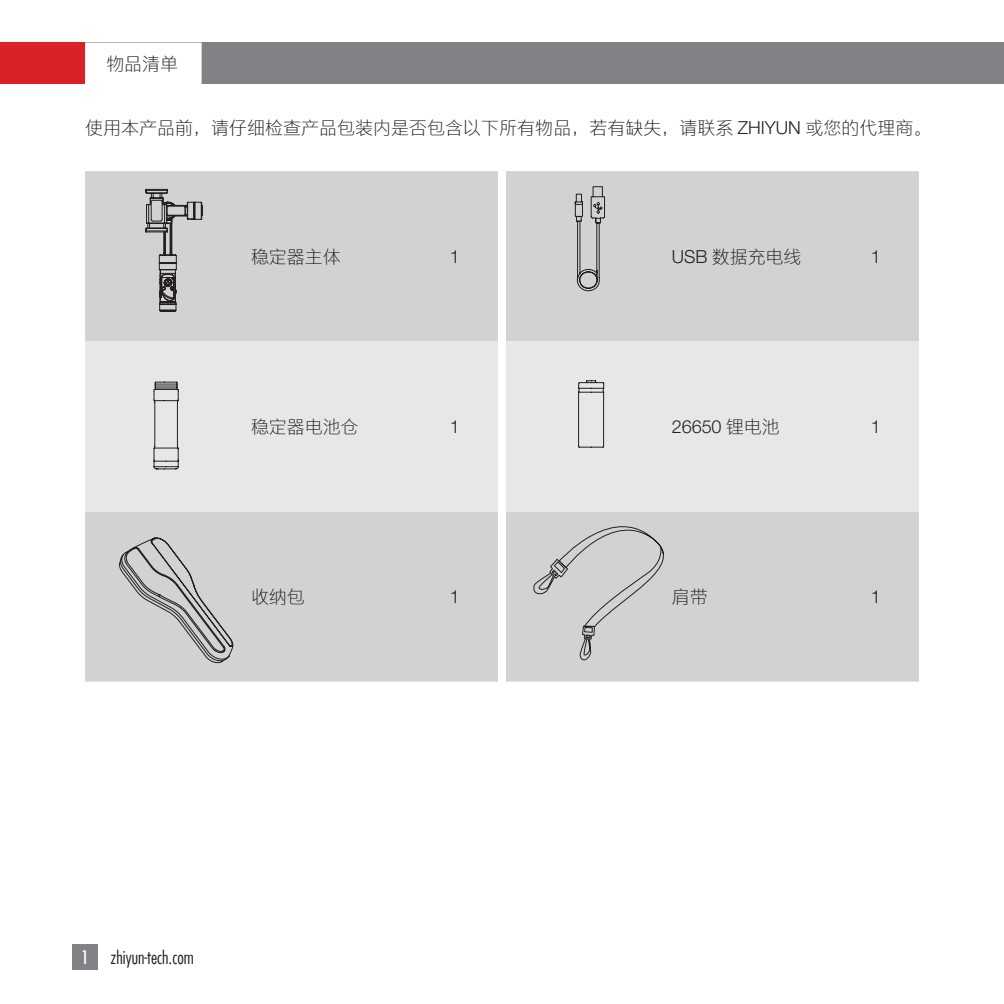
<style>
.page{position:relative;width:1004px;height:1004px;background:#fff}
.page>*{position:absolute;margin:0;border:0;box-sizing:border-box;transform-origin:0 0}
.正文样式01{font:18px "M Ying Hei PRC W3";color:#231f20}
.正文无段前段后{font:18px "M Ying Hei PRC W3";letter-spacing:-.005em;color:#231f20}
.t1{font:300 condensed 18px "Futura LT";color:#231f20}
.页码{font:18px "M Ying Hei PRC W3";color:#231f20}
.s1{font-weight:400;color:#fff}
</style>
<div class="page">
<div style="left:0;top:43px;width:85px;height:41px;background:#da2128"></div>
<div style="left:72px;top:944px;width:26px;height:25px;background:#808285"></div>
<div style="left:85px;top:43px;width:918px;height:41px;background:#808285"></div>
<div style="left:85px;top:43px;width:117px;height:41px;background:#fff"></div>
<div style="left:85px;top:171px;width:413px;height:510px;background:#d1d2d4"></div>
<div style="left:85px;top:341px;width:413px;height:170px;background:#e6e7e9"></div>
<div style="left:506px;top:171px;width:412px;height:510px;background:#d1d2d4"></div>
<div style="left:506px;top:341px;width:412px;height:170px;background:#e6e7e9"></div>
<svg style="left:145px;top:188px;width:58px;height:124px;background:#aeaeb0"></svg>
<svg style="left:153px;top:381px;width:26px;height:89px;background:#c2c2c4"></svg>
<svg style="left:119px;top:536px;width:114px;height:127px;background:#bebfc1"></svg>
<svg style="left:574px;top:186px;width:31px;height:262px;background:#c6c7c8"></svg>
<svg style="left:533px;top:497px;width:156px;height:164px;background:#cdced0"></svg>
<p class="页码" style="left:106px;top:52px;width:73px">物品清单</p>
<p class="正文样式01" style="left:85px;top:117px;width:847px">使用本产品前，请仔细检查产品包装内是否包含以下所有物品，若有缺失，请联系 ZHIYUN 或您的代理商。</p>
<p class="正文无段前段后" style="left:251px;top:245px;width:91px">稳定器主体</p>
<p class="正文无段前段后" style="left:450px;top:245px;width:12px">1</p>
<p class="正文无段前段后" style="left:251px;top:415px;width:109px">稳定器电池仓</p>
<p class="正文无段前段后" style="left:450px;top:415px;width:12px">1</p>
<p class="正文无段前段后" style="left:251px;top:585px;width:55px">收纳包</p>
<p class="正文无段前段后" style="left:450px;top:585px;width:12px">1</p>
<p class="t1" style="left:81px;top:946px;width:114px"><span class="s1">1</span> zhiyun-tech.com</p>
<p class="正文无段前段后" style="left:672px;top:245px;width:131px">USB 数据充电线</p>
<p class="正文无段前段后" style="left:870px;top:245px;width:12px">1</p>
<p class="正文无段前段后" style="left:672px;top:415px;width:109px">26650 锂电池</p>
<p class="正文无段前段后" style="left:870px;top:415px;width:12px">1</p>
<p class="正文无段前段后" style="left:672px;top:585px;width:37px">肩带</p>
<p class="正文无段前段后" style="left:870px;top:585px;width:12px">1</p>
</div>
